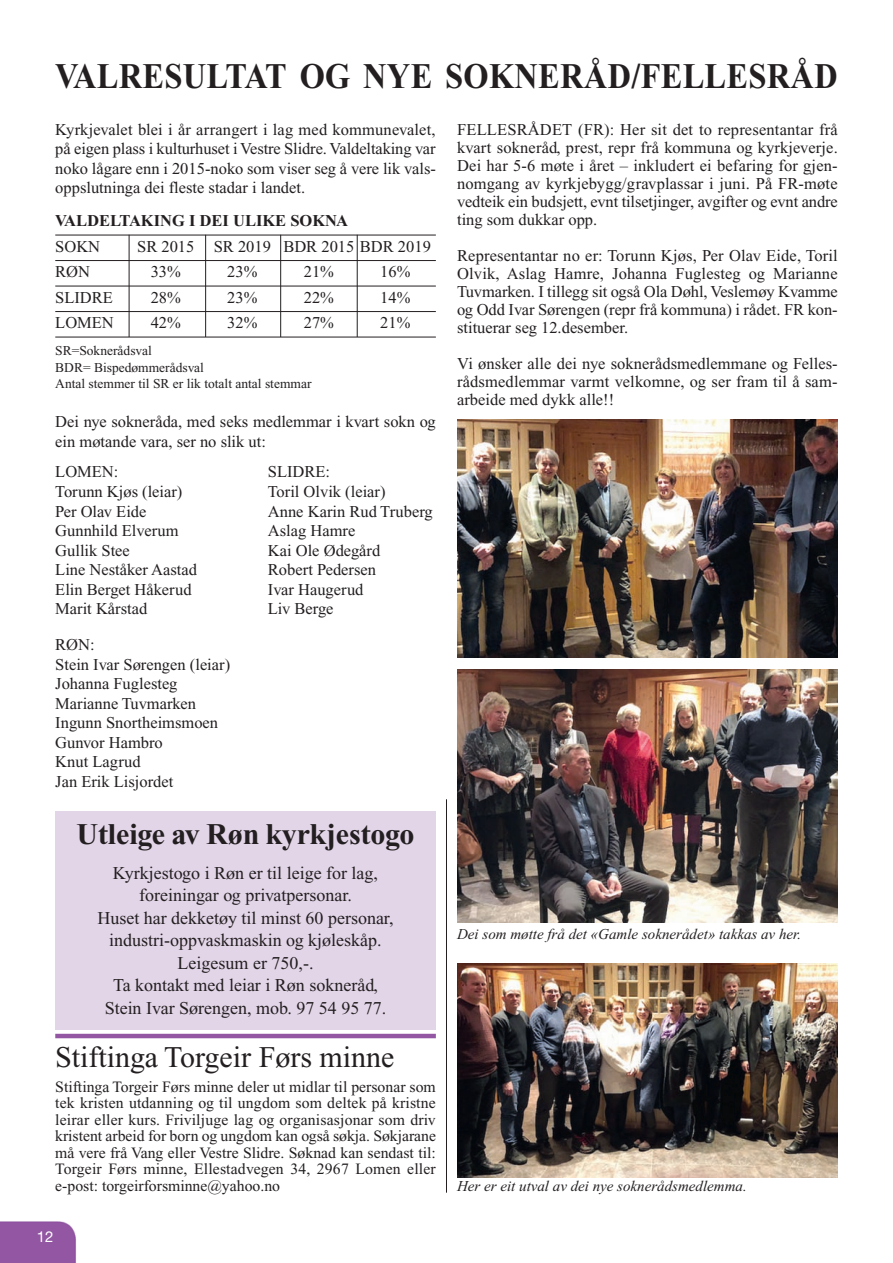
<style>
.page{position:relative;width:893px;height:1263px;background:#fff}
.page>*{position:absolute;margin:0;border:0;box-sizing:border-box;transform-origin:0 0}
.t1{font:700 36px "Times New Roman";letter-spacing:.01em;color:#231f20;scale:.9 1}
.t2{font:30px "Times New Roman";color:#231f20}
.t3{font:700 30px "Times New Roman";letter-spacing:-.005em;color:#231f20}
.t4{font:18px/22.5px "Times New Roman";color:#231f20;text-align:center}
.t5{font:16.5px/19.5px "Times New Roman";color:#231f20;text-align:justify}
.t6{font:700 16.5px "Times New Roman";color:#231f20}
.t7{font:15.75px/16.5px "Times New Roman";color:#231f20;text-align:justify}
.t8{font:italic 15px "Times New Roman";color:#231f20}
.t9{font:15px "Helvetica Neue";color:#fff}
.t10{font:13.5px/16.5px "Times New Roman";color:#231f20}
</style>
<div class="page">
<div style="left:0;top:1221px;width:76px;height:42px;background:#9256a3"></div>
<hr style="left:55px;top:235px;width:381px;height:1px;background:#231f20">
<hr style="left:55px;top:260px;width:381px;height:1px;background:#231f20">
<hr style="left:55px;top:286px;width:381px;height:1px;background:#231f20">
<hr style="left:55px;top:311px;width:381px;height:1px;background:#231f20">
<hr style="left:55px;top:337px;width:381px;height:1px;background:#231f20">
<hr style="left:129px;top:235px;width:1px;height:102px;background:#231f20">
<hr style="left:205px;top:235px;width:1px;height:102px;background:#231f20">
<hr style="left:280px;top:235px;width:1px;height:102px;background:#231f20">
<hr style="left:357px;top:235px;width:1px;height:102px;background:#231f20">
<hr style="left:55px;top:1034px;width:381px;height:4px;background:#9256a3">
<div style="left:55px;top:811px;width:381px;height:219px;background:#e2d5e8"></div>
<img style="left:457px;top:420px;width:381px;height:237px">
<img style="left:457px;top:670px;width:381px;height:253px">
<img style="left:457px;top:964px;width:381px;height:213px">
<hr style="left:446px;top:799px;width:1px;height:394px;background:#231f20">
<h1 class="t1" style="left:55px;top:64px;width:871px">VALRESULTAT OG NYE SOKNERÅD/FELLESRÅD</h1>
<p class="t5" style="left:55px;top:121px;width:382px">Kyrkjevalet blei i år arrangert i lag med kommunevalet, på eigen plass i kulturhuset i Vestre Slidre. Valdeltaking var noko lågare enn i 2015-noko som viser seg å vere lik vals&shy;oppslutninga dei fleste stadar i landet.</p>
<p class="t6" style="left:55px;top:215px;width:294px">VALDELTAKING I DEI ULIKE SOKNA</p>
<p class="t5" style="left:55px;top:238px;width:46px">SOKN</p>
<p class="t5" style="left:137px;top:238px;width:295px">SR 2015 SR 2019 BDR 2015 BDR 2019</p>
<p class="t5" style="left:55px;top:263px;width:36px">RØN</p>
<p class="t5" style="left:151px;top:263px;width:32px">33%</p>
<p class="t5" style="left:227px;top:263px;width:32px">23%</p>
<p class="t5" style="left:304px;top:263px;width:32px">21%</p>
<p class="t5" style="left:380px;top:263px;width:32px">16%</p>
<p class="t5" style="left:55px;top:289px;width:59px">SLIDRE</p>
<p class="t5" style="left:151px;top:289px;width:32px">28%</p>
<p class="t5" style="left:227px;top:289px;width:32px">23%</p>
<p class="t5" style="left:304px;top:289px;width:32px">22%</p>
<p class="t5" style="left:380px;top:289px;width:32px">14%</p>
<p class="t5" style="left:55px;top:314px;width:60px">LOMEN</p>
<p class="t5" style="left:151px;top:314px;width:32px">42%</p>
<p class="t5" style="left:227px;top:314px;width:32px">32%</p>
<p class="t5" style="left:304px;top:314px;width:32px">27%</p>
<p class="t5" style="left:380px;top:314px;width:32px">21%</p>
<p class="t10" style="left:55px;top:344px;width:258px">SR=Soknerådsval<br>BDR= Bispedømmerådsval<br>Antal stemmer til SR er lik totalt antal stemmar</p>
<p class="t5" style="left:55px;top:414px;width:382px">Dei nye sokneråda, med seks medlemmar i kvart sokn og ein møtande vara, ser no slik ut:</p>
<p class="t5" style="left:55px;top:464px;width:65px">LOMEN:</p>
<p class="t5" style="left:268px;top:464px;width:64px">SLIDRE:</p>
<p class="t5" style="left:55px;top:483px;width:129px">Torunn Kjøs (leiar)</p>
<p class="t5" style="left:268px;top:483px;width:119px">Toril Olvik (leiar)</p>
<p class="t5" style="left:55px;top:503px;width:93px">Per Olav Eide</p>
<p class="t5" style="left:268px;top:503px;width:166px">Anne Karin Rud Truberg</p>
<p class="t5" style="left:55px;top:522px;width:125px">Gunnhild Elverum</p>
<p class="t5" style="left:268px;top:522px;width:89px">Aslag Hamre</p>
<p class="t5" style="left:55px;top:542px;width:76px">Gullik Stee</p>
<p class="t5" style="left:268px;top:542px;width:114px">Kai Ole Ødegård</p>
<p class="t5" style="left:55px;top:561px;width:143px">Line Neståker Aastad</p>
<p class="t5" style="left:268px;top:561px;width:110px">Robert Pedersen</p>
<p class="t5" style="left:55px;top:581px;width:138px">Elin Berget Håkerud</p>
<p class="t5" style="left:268px;top:581px;width:97px">Ivar Haugerud</p>
<p class="t5" style="left:55px;top:600px;width:94px">Marit Kårstad</p>
<p class="t5" style="left:268px;top:600px;width:67px">Liv Berge</p>
<p class="t5" style="left:55px;top:636px;width:176px;text-align:left">RØN:<br>Stein Ivar Sørengen (leiar)<br>Johanna Fuglesteg<br>Marianne Tuvmarken<br>Ingunn Snortheimsmoen<br>Gunvor Hambro<br>Knut Lagrud<br>Jan Erik Lisjordet</p>
<h2 class="t3" style="left:77px;top:824px;width:339px">Utleige av Røn kyrkjestogo</h2>
<p class="t4" style="left:97px;top:863px;width:298px">Kyrkjestogo i Røn er til leige for lag, foreiningar og privatpersonar.<br>Huset har dekketøy til minst 60 personar, industri-oppvaskmaskin og kjøle skåp.<br>Leigesum er 750,-.<br>Ta kontakt med leiar i Røn sokneråd, Stein Ivar Sørengen, mob. 97 54 95 77.</p>
<h2 class="t2" style="left:55px;top:1046px;width:341px">Stiftinga Torgeir Førs minne</h2>
<p class="t7" style="left:55px;top:1079px;width:382px">Stiftinga Torgeir Førs minne deler ut midlar til personar som tek kristen utdanning og til ungdom som deltek på kristne leirar eller kurs. Friviljuge lag og organisasjonar som driv kristent arbeid for born og ungdom kan også søkja. Søkjarane må vere frå Vang eller Vestre Slidre. Søknad kan sendast til:<br>Torgeir Førs minne, Ellestadvegen 34, 2967 Lomen eller e-post: torgeirforsminne@yahoo.no</p>
<p class="t9" style="left:37px;top:1231px;width:18px">12</p>
<p class="t5" style="left:457px;top:122px;width:382px;line-height:18px">FELLESRÅDET (FR): Her sit det to representantar frå kvart sokneråd, prest, repr frå kommuna og kyrkjeverje.<br>Dei har 5-6 møte i året – inkludert ei befaring for gjen&shy;nomgang av kyrkjebygg/gravplassar i juni. På FR-møte vedteik ein budsjett, evnt tilsetjinger, avgifter og evnt andre ting som dukkar opp.</p>
<p class="t5" style="left:457px;top:248px;width:382px;line-height:18px">Representantar no er: Torunn Kjøs, Per Olav Eide, Toril Olvik, Aslag Hamre, Johanna Fuglesteg og Marianne Tuvmarken. I tillegg sit også Ola Døhl, Veslemøy Kvamme og Odd Ivar Sørengen (repr frå kommuna) i rådet. FR kon&shy;stituerar seg 12.desember.</p>
<p class="t5" style="left:457px;top:356px;width:382px;line-height:18px">Vi ønsker alle dei nye soknerådsmedlemmane og Felles&shy;rådsmedlemmar varmt velkomne, og ser fram til å sam&shy;arbeide med dykk alle!!</p>
<p class="t8" style="left:457px;top:929px;width:345px">Dei som møtte frå det «Gamle soknerådet» takkas av her.</p>
<p class="t8" style="left:457px;top:1181px;width:291px">Her er eit utval av dei nye soknerådsmedlemma.</p>
</div>
